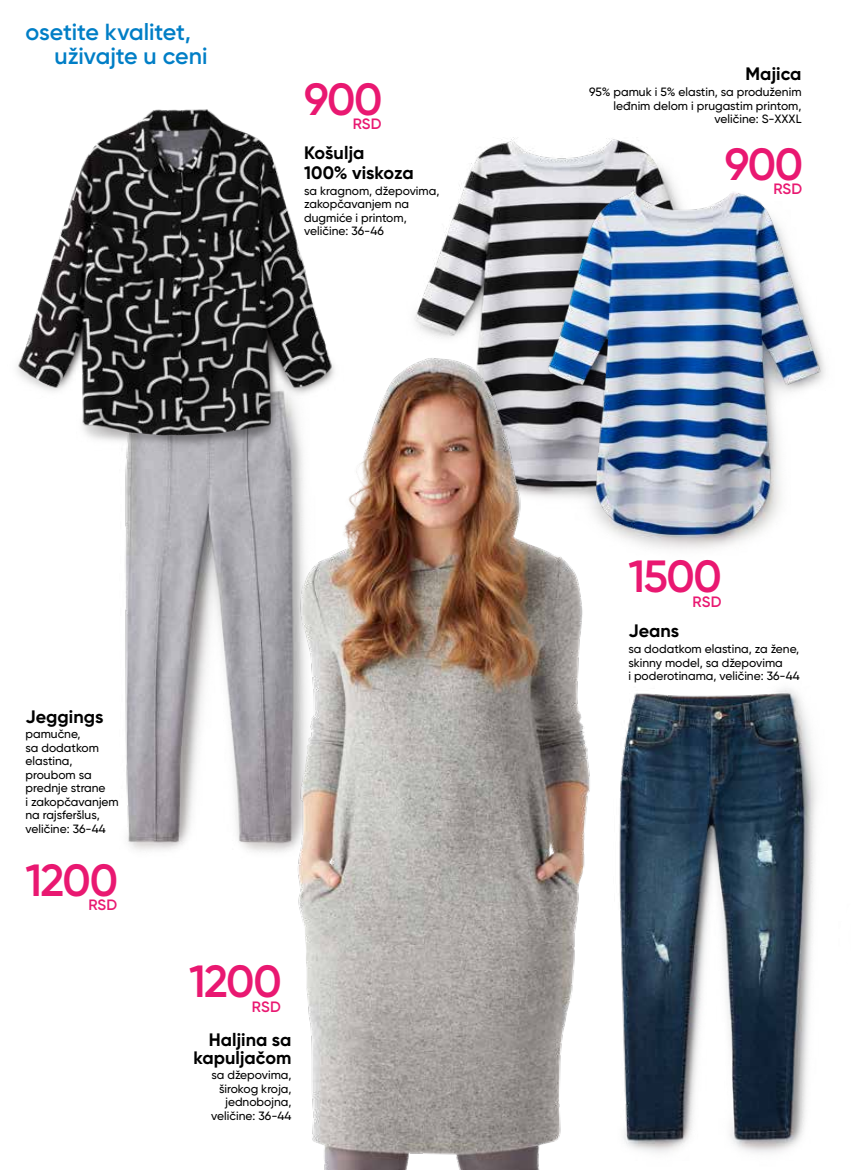
<style>
.page{position:relative;width:851px;height:1170px;background:#fff}
.page>*{position:absolute;margin:0;border:0;box-sizing:border-box;transform-origin:0 0}
.t1{font:600 45px "Gilroy";letter-spacing:-.035em;color:#e91871}
.t2{font:600 23.25px/24px "Gilroy";letter-spacing:-.005em;color:#007ec6}
.t3{font:700 18px/20.1px "Gilroy";color:#000}
.t4{font:600 15px "Gilroy";letter-spacing:.005em;color:#e91871}
.t5{font:500 12px/13.5px "Gilroy";color:#000}
</style>
<div class="page">
<img style="left:622px;top:688px;width:195px;height:465px">
<img style="left:125px;top:488px;width:126px;height:363px">
<img style="left:414px;top:137px;width:203px;height:194px">
<img style="left:17px;top:109px;width:304px;height:379px">
<img style="left:506px;top:140px;width:319px;height:409px">
<img style="left:251px;top:331px;width:371px;height:838px">
<h2 class="t2" style="left:55px;top:20px;width:154px;text-indent:-29px">osetite kvalitet, uživajte u ceni</h2>
<h1 class="t1" style="left:304px;top:71px;width:80px">900</h1>
<p class="t4" style="left:352px;top:115px;width:30px">RSD</p>
<h3 class="t3" style="left:304px;top:143px;width:111px">Košulja<br>100% viskoza</h3>
<p class="t5" style="left:304px;top:184px;width:137px">sa kragnom, džepovima, zakopčavanjem na dugmiće i printom, veličine: 36-46</p>
<h3 class="t3" style="left:26px;top:706px;width:80px">Jeggings</h3>
<p class="t5" style="left:26px;top:727px;width:95px">pamučne,<br>sa dodatkom elastina, proubom sa prednje strane<br>i zakopčavanjem na rajsferšlus, veličine: 36-44</p>
<h1 class="t1" style="left:26px;top:852px;width:94px">1200</h1>
<p class="t4" style="left:88px;top:895px;width:30px">RSD</p>
<h1 class="t1" style="left:189px;top:953px;width:94px">1200</h1>
<p class="t4" style="left:252px;top:997px;width:30px">RSD</p>
<h3 class="t3" style="left:193px;top:1030px;width:100px;line-height:18px;text-align:right">Haljina sa kapuljačom</h3>
<p class="t5" style="left:211px;top:1067px;width:82px;text-align:right">sa džepovima, širokog kroja, jednobojna, veličine: 36-44</p>
<h3 class="t3" style="left:745px;top:64px;width:58px">Majica</h3>
<p class="t5" style="left:589px;top:85px;width:214px;text-align:right">95% pamuk i 5% elastin, sa produženim leđnim delom i prugastim printom, veličine: S-XXXL</p>
<h1 class="t1" style="left:724px;top:136px;width:80px">900</h1>
<p class="t4" style="left:773px;top:180px;width:30px">RSD</p>
<h1 class="t1" style="left:628px;top:548px;width:95px">1500</h1>
<p class="t4" style="left:692px;top:592px;width:30px">RSD</p>
<h3 class="t3" style="left:628px;top:621px;width:52px">Jeans</h3>
<p class="t5" style="left:628px;top:642px;width:173px">sa dodatkom elastina, za žene, skinny model, sa džepovima<br>i poderotinama, veličine: 36-44</p>
</div>
